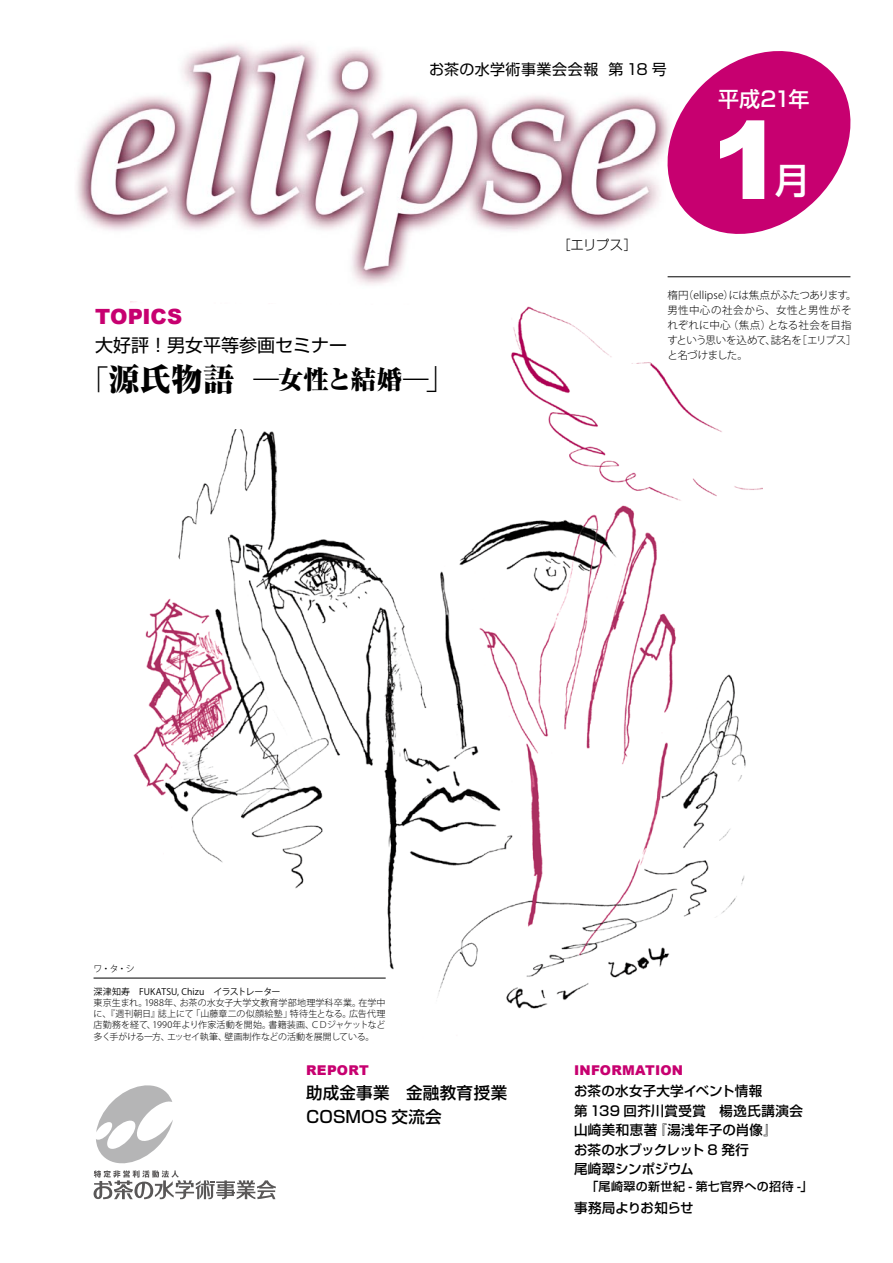
<style>
.page{position:relative;width:893px;height:1263px;background:#fff}
.page>*{position:absolute;margin:0;border:0;box-sizing:border-box;transform-origin:0 0}
.t1{font:900 108px "Arial";color:#fff}
.t2{font:500 36px "Shin Go Pro";color:#fff}
.t3{font:800 expanded 25.5px "Ryumin Pro";letter-spacing:-.035em;color:#000}
.t4{font:900 21px "Arial";letter-spacing:-.005em;color:#c70070}
.t5{font:500 21px "Shin Go Pro";letter-spacing:-.05em;color:#fff}
.t6{font:18px "Shin Go Pro";color:#000}
.t7{font:500 16.5px/24px "Shin Go Pro";letter-spacing:.015em;color:#000}
.t8{font:15px "Shin Go Pro";letter-spacing:.03em;color:#000}
.t9{font:500 13.5px/19.5px "Shin Go Pro";letter-spacing:.015em;color:#000}
.t10{font:900 13.5px "Arial";letter-spacing:.015em;color:#c70070}
.t11{font:500 13.5px "Shin Go Pro";letter-spacing:-.02em;color:#000}
.t12{font:300 13.5px "Shin Go Pro";color:#000}
.t13{font:500 12px "Shin Go Pro";letter-spacing:.03em;color:#000}
.t14{font:300 10.5px/15px "Koz Go Std";color:#000}
.t15{font:300 9px/11.2px "Koz Go Pro";letter-spacing:-.035em;color:#000;text-align:justify}
.t16{font:9px "Koz Go Pro";letter-spacing:.005em;color:#000}
.s1{font-weight:500;font-stretch:normal;font-size:28.5px}
.s2{font-size:31.5px}
.s3{font-weight:300;font-stretch:normal}
</style>
<div class="page">
<img style="left:130px;top:302px;width:633px;height:707px">
<img style="left:76px;top:44px;width:623px;height:241px">
<svg style="left:656px;top:44px;width:195px;height:201px"></svg>
<hr style="left:668px;top:276px;width:182px;height:1px;background:#000">
<svg style="left:94px;top:1085px;width:182px;height:114px"></svg>
<hr style="left:94px;top:978px;width:292px;height:1px;background:#000">
<svg style="left:130px;top:306px;width:352px;height:123px"></svg>
<h3 class="t8" style="left:429px;top:57px;width:239px">お茶の水学術事業会会報 第 18 号</h3>
<h3 class="t12" style="left:557px;top:233px;width:82px">［エリプス］</h3>
<h3 class="t5" style="left:718px;top:82px;width:93px">平成21年</h3>
<h1 class="t1" style="left:711px;top:100px;width:74px">1</h1>
<h2 class="t2" style="left:774px;top:150px;width:37px">月</h2>
<h3 class="t4" style="left:95px;top:305px;width:89px">TOPICS</h3>
<h3 class="t6" style="left:95px;top:330px;width:271px">大好評！男女平等参画セミナー　</h3>
<h3 class="t3" style="left:81px;top:359px;width:374px"><span class="s1">「</span><span class="s2">源氏物語</span> <span class="s3">―</span>女性と結婚<span class="s3">―</span><span class="s1">」</span></h3>
<p class="t14" style="left:668px;top:288px;width:191px">楕円（ellipse）には焦点がふたつあります。男性中心の社会から、女性と男性がそれぞれに中心（焦点）となる社会を目指すという思いを込めて、誌名を［エリプス］と名づけました。</p>
<p class="t15" style="left:94px;top:963px;width:43px">ワ・タ・シ</p>
<p class="t16" style="left:94px;top:985px;width:189px">深津知寿　FUKATSU, Chizu　イラストレーター</p>
<p class="t15" style="left:94px;top:997px;width:293px">東京生まれ。1988年、お茶の水女子大学文教育学部地理学科卒業。在学中に、『週刊朝日』誌上にて「山藤章二の似顔絵塾」特待生となる。広告代理店勤務を経て、1990年より作家活動を開始。書籍装画、ＣＤジャケットなど多く手がける一方、エッセイ執筆、壁画制作などの活動を展開している。</p>
<h3 class="t10" style="left:306px;top:1062px;width:64px">REPORT</h3>
<h3 class="t7" style="left:306px;top:1078px;width:203px">助成金事業　金融教育授業<br>COSMOS 交流会</h3>
<h3 class="t10" style="left:574px;top:1062px;width:111px">INFORMATION</h3>
<h3 class="t9" style="left:574px;top:1079px;width:230px">お茶の水女子大学イベント情報<br>第 139 回芥川賞受賞　楊逸氏講演会山崎美和恵著『湯浅年子の肖像』<br>お茶の水ブックレット 8 発行<br>尾崎翠シンポジウム</h3>
<h3 class="t13" style="left:586px;top:1177px;width:228px">「尾崎翠の新世紀 - 第七官界への招待 -」</h3>
<h3 class="t11" style="left:574px;top:1197px;width:121px">事務局よりお知らせ</h3>
</div>
